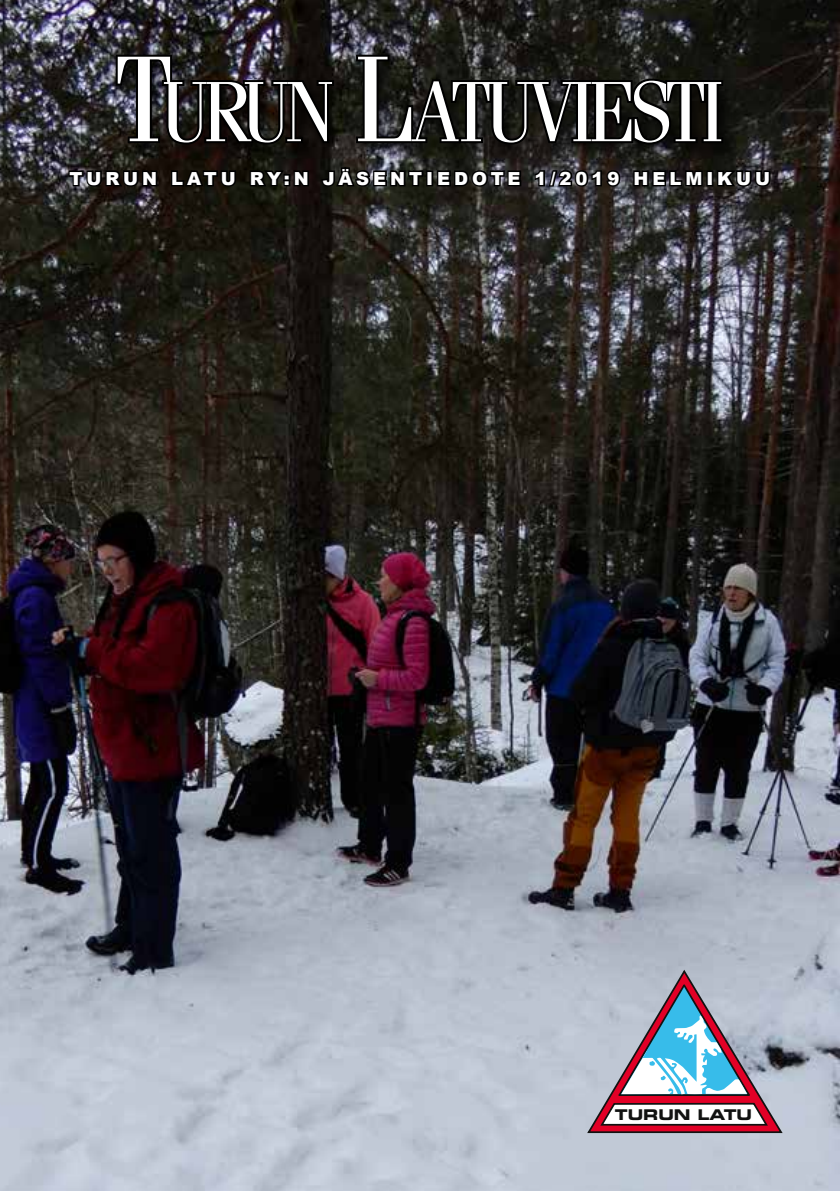
<style>
.page{position:relative;width:840px;height:1191px;background:#fff}
.page>*{position:absolute;margin:0;border:0;box-sizing:border-box;transform-origin:0 0}
.t1{font:85.4px "Fenice LT";letter-spacing:-.07em;color:#fff;scale:.9 1}
.t2{font:900 18px "Arial";letter-spacing:.22em;color:#fff}
.t3{font:700 expanded 14.8px "Square 721 BT";color:#111211}
.s1{font-size:122px}
</style>
<div class="page">
<img style="left:0;top:0;width:839px;height:1191px">
<div style="left:110px;top:50px;width:629px;height:110px;background:#000;opacity:.75"></div>
<svg style="left:67px;top:53px;width:705px;height:139px;background:#1b1918"></svg>
<svg style="left:586px;top:969px;width:196px;height:165px"></svg>
<h1 class="t1" style="left:115px;top:61px;width:678px"><span class="s1">T</span>URUN <span class="s1">L</span>ATUVIESTI</h1>
<p class="t2" style="left:70px;top:165px;width:701px">TURUN LATU RY:N JÄSENTIEDOTE 1/2019 HELMIKUU</p>
<p class="t3" style="left:614px;top:1105px;width:139px">TURUN LATU</p>
</div>
